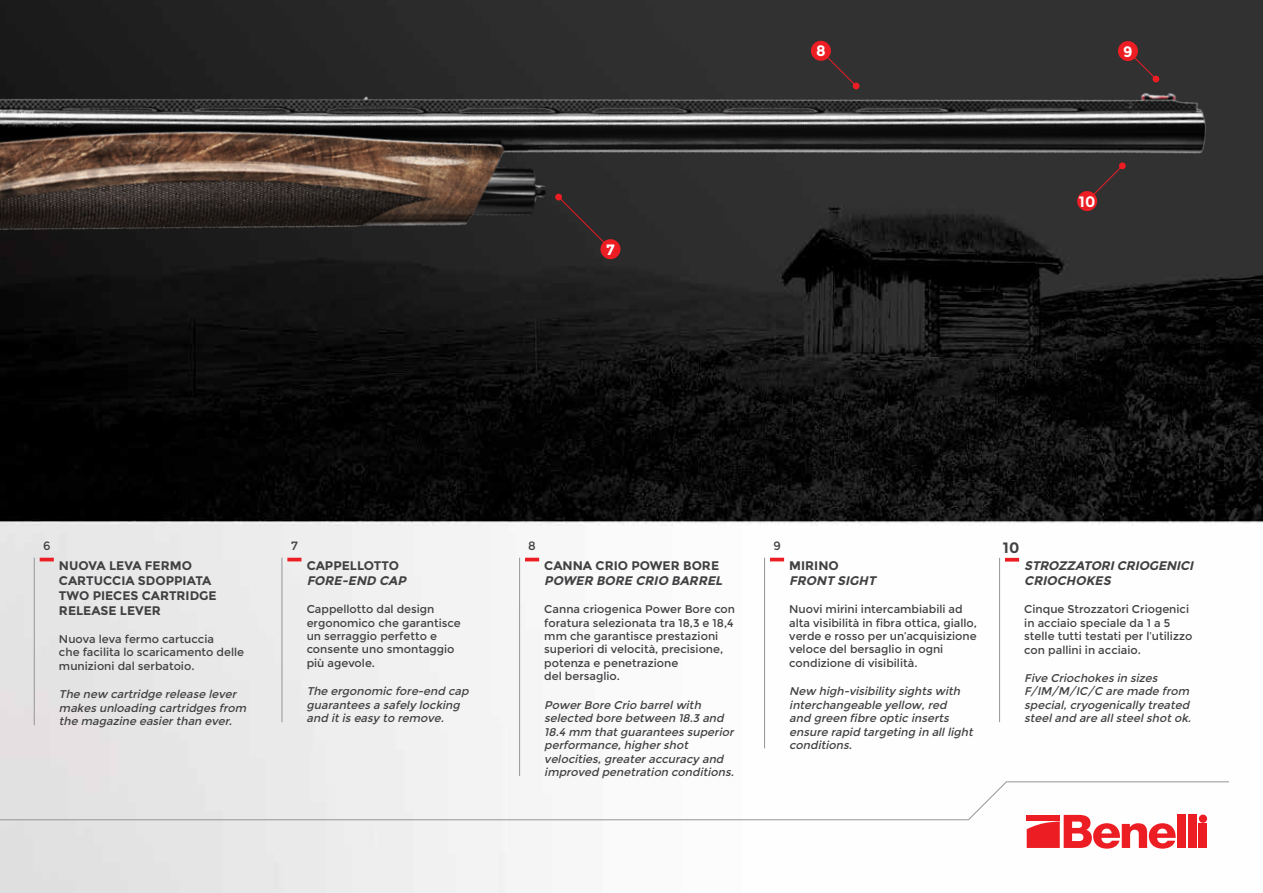
<style>
.page{position:relative;width:1263px;height:893px;background:#fff}
.page>*{position:absolute;margin:0;border:0;box-sizing:border-box;transform-origin:0 0}
.t1{font:700 15px "Montserrat";color:#fff}
.t2{font:700 15px "Montserrat";color:#414042}
.t3{font:700 12.45px/15px "Montserrat";color:#414042}
.t4{font:italic 700 12.45px/15px "Montserrat";color:#414042}
.t5{font:12px "Montserrat";color:#414042}
.t6{font:11.25px/13.5px "Montserrat";color:#414042}
.t7{font:italic 11.25px/13.5px "Montserrat";color:#414042}
</style>
<div class="page">
<img style="left:0;top:0;width:1263px;height:893px">
<hr style="left:34px;top:558px;width:1px;height:167px;background:#939598">
<hr style="left:40px;top:558px;width:14px;height:3px;background:#ed1d24">
<img style="left:0;top:0;width:1211px;height:479px">
<hr style="left:282px;top:558px;width:1px;height:164px;background:#939598">
<hr style="left:287px;top:558px;width:14px;height:3px;background:#ed1d24">
<hr style="left:519px;top:558px;width:1px;height:218px;background:#939598">
<hr style="left:525px;top:558px;width:14px;height:3px;background:#ed1d24">
<hr style="left:764px;top:558px;width:1px;height:190px;background:#939598">
<hr style="left:770px;top:558px;width:14px;height:3px;background:#ed1d24">
<hr style="left:999px;top:558px;width:1px;height:164px;background:#939598">
<svg style="left:1005px;top:558px;width:14px;height:4px"></svg>
<div style="left:558px;top:196px;width:53px;height:54px;background:#2b2b2b"></div>
<div style="left:555px;top:194px;width:7px;height:6px;background:#ed1d24;border-radius:50%"></div>
<div style="left:600px;top:239px;width:20px;height:20px;background:#ed1d24;border-radius:50%"></div>
<svg style="left:820px;top:50px;width:39px;height:39px"></svg>
<div style="left:811px;top:41px;width:20px;height:20px;background:#ed1d24;border-radius:50%"></div>
<svg style="left:1127px;top:50px;width:30px;height:30px"></svg>
<div style="left:1152px;top:76px;width:7px;height:6px;background:#ed1d24;border-radius:50%"></div>
<div style="left:1118px;top:41px;width:20px;height:20px;background:#ed1d24;border-radius:50%"></div>
<svg style="left:1086px;top:165px;width:37px;height:37px"></svg>
<div style="left:1119px;top:162px;width:7px;height:7px;background:#ed1d24;border-radius:50%"></div>
<div style="left:1077px;top:191px;width:20px;height:20px;background:#ed1d24;border-radius:50%"></div>
<svg style="left:0;top:781px;width:1230px;height:40px"></svg>
<div style="left:1177px;top:815px;width:8px;height:33px;background:#ed1d24"></div>
<div style="left:1188px;top:815px;width:8px;height:33px;background:#ed1d24"></div>
<div style="left:1199px;top:824px;width:8px;height:24px;background:#ed1d24"></div>
<div style="left:1199px;top:815px;width:8px;height:8px;background:#ed1d24;border-radius:50%"></div>
<svg style="left:1027px;top:815px;width:149px;height:34px"></svg>
<h1 class="t1" style="left:606px;top:241px;width:10px">7</h1>
<h1 class="t1" style="left:816px;top:42px;width:11px">8</h1>
<h1 class="t1" style="left:1123px;top:42px;width:11px">9</h1>
<h1 class="t1" style="left:1079px;top:192px;width:18px">10</h1>
<p class="t5" style="left:43px;top:539px;width:9px">6</p>
<p class="t3" style="left:59px;top:558px;width:154px">NUOVA LEVA FERMO<br>CARTUCCIA SDOPP IATA<br>TWO PIECES CARTR</p>
<p class="t3" style="left:186px;top:588px;width:33px">IDGE</p>
<p class="t3" style="left:59px;top:603px;width:102px">RELEASE LEVER</p>
<p class="t6" style="left:59px;top:632px;width:187px">Nuova leva fermo cartuccia<br>che facilita lo scaricamento delle munizioni dal serbatoio.</p>
<p class="t7" style="left:59px;top:688px;width:192px">The new cartridge release lever makes unloading cartridges from the magazine easierthan ever.</p>
<p class="t5" style="left:291px;top:539px;width:8px">7</p>
<p class="t3" style="left:307px;top:558px;width:94px">CAPP ELLOTTO</p>
<p class="t4" style="left:307px;top:573px;width:101px">FORE-END CAP</p>
<p class="t6" style="left:307px;top:602px;width:156px">Cappellotto dal design ergonomico che garantisce un serraggio perfetto e consente uno smontaggio più agevole.</p>
<p class="t7" style="left:307px;top:685px;width:166px">The ergonomic fore-end cap guarantees a safely locking and itis easy to remove.</p>
<p class="t5" style="left:528px;top:539px;width:9px">8</p>
<p class="t3" style="left:544px;top:558px;width:176px">CANNA CRIO POWER BORE</p>
<p class="t4" style="left:544px;top:573px;width:176px">POWER BORE CRIO BARREL</p>
<p class="t6" style="left:544px;top:602px;width:192px">Canna criogenica Power Bore con foratura selezionata tra 18,3 e 18,4 mm che garantisce prestazioni superiori di velocità, precisione, potenza e penetrazione<br>del bersaglio.</p>
<p class="t7" style="left:544px;top:698px;width:194px">PowerBore Crio barrelwith selected bore between 18.3 and<br>18.4 mm thatguarantees superior performance,highershot velocities,greateraccuracy and improved penetration conditions.</p>
<p class="t5" style="left:773px;top:539px;width:9px">9</p>
<p class="t3" style="left:789px;top:558px;width:51px">MIRINO</p>
<p class="t4" style="left:789px;top:573px;width:89px">FRONT SIGHT</p>
<p class="t6" style="left:789px;top:602px;width:189px">Nuovi mirini intercambiabili ad alta visibilità in fibra ottica, giallo, verde e rosso per un’acquisizione veloce del bersaglio in ogni condizione di visibilità.</p>
<p class="t7" style="left:789px;top:685px;width:188px">New high-visibility sights with interchangeable yellow,red and green fibre optic inserts ensure rapid targeting in alllight conditions.</p>
<h1 class="t2" style="left:1003px;top:539px;width:18px">10</h1>
<p class="t4" style="left:1024px;top:558px;width:174px">STROZZATORICRIOGENICI<br>CRIOCHOKES</p>
<p class="t6" style="left:1024px;top:603px;width:170px">Cinque Strozzatori Criogenici in acciaio speciale da 1 a 5 stelle tutti testati per l’utilizzo con pallini in acciaio.</p>
<p class="t7" style="left:1024px;top:671px;width:171px">Five Criochokes in sizes<br>F/I M/M/IC/C are made from special,cryogenically treated steeland are allsteelshotok.</p>
</div>
